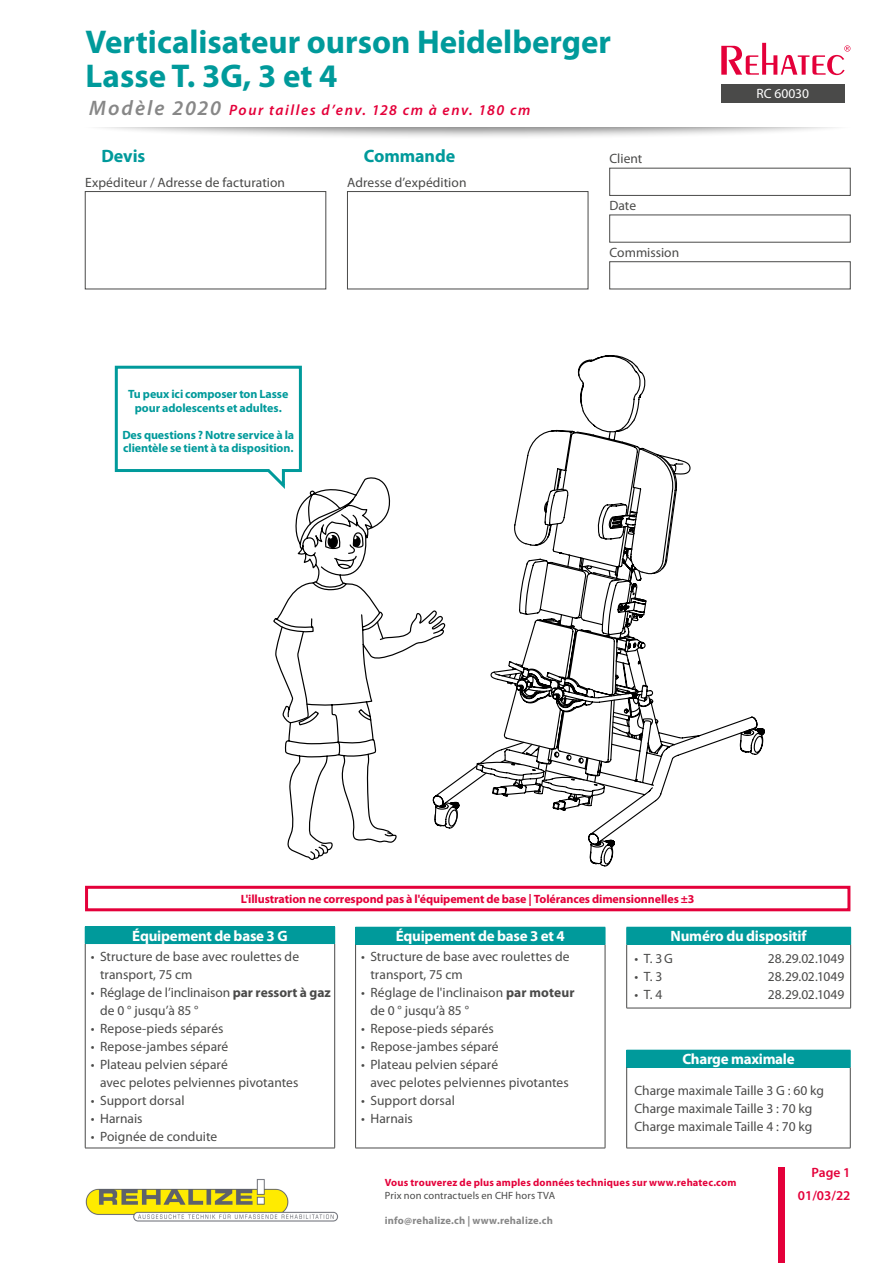
<style>
.page{position:relative;width:893px;height:1263px;background:#fff}
.page>*{position:absolute;margin:0;border:0;box-sizing:border-box;transform-origin:0 0}
.t1{font:700 33px/34.5px "Myriad Pro";color:#009a9b}
.t2{font:700 18px "Myriad Pro";letter-spacing:-.005em;color:#009a9b}
.t3{font:700 15px "Myriad Pro";letter-spacing:-.015em;color:#fff}
.t4{font:italic 600 15px "Myriad Pro";letter-spacing:.105em;color:#e4003a}
.t5{font:13.5px/18px "Myriad Pro";color:#4a4a49}
.t6{font:600 13.5px/22.5px "Myriad Pro";color:#e4003a;text-align:right}
.t7{font:13.5px "Myriad Pro";color:#fff}
.t8{font:700 12px/13.5px "Myriad Pro";letter-spacing:-.005em;color:#009a9b;text-align:center}
.t9{font:700 12px "Myriad Pro";letter-spacing:-.01em;color:#e4003a}
.t10{font:700 10.5px "Myriad Pro";letter-spacing:.015em;color:#e4003a}
.t11{font:700 10.5px "Myriad Pro";letter-spacing:.02em;color:#878787}
.t12{font:10.5px "Myriad Pro";letter-spacing:.015em;color:#4a4a49}
.s1{font-size:21px;color:#878787}
.s2{font-weight:700}
</style>
<div class="page">
<div style="left:85px;top:926px;width:250px;height:17px;background:#009a9b"></div>
<hr style="left:85px;top:944px;width:1px;height:204px;background:#4a4a49">
<hr style="left:334px;top:944px;width:1px;height:204px;background:#4a4a49">
<hr style="left:85px;top:1148px;width:250px;height:1px;background:#4a4a49">
<hr style="left:85px;top:943px;width:250px;height:1px;background:#009a9b">
<div style="left:356px;top:927px;width:249px;height:17px;background:#009a9b"></div>
<hr style="left:355px;top:944px;width:1px;height:204px;background:#4a4a49">
<hr style="left:605px;top:944px;width:1px;height:204px;background:#4a4a49">
<hr style="left:355px;top:1148px;width:250px;height:1px;background:#4a4a49">
<svg style="left:355px;top:928px;width:1px;height:16px"></svg>
<hr style="left:355px;top:927px;width:250px;height:1px;background:#009a9b">
<svg style="left:605px;top:927px;width:1px;height:17px"></svg>
<hr style="left:355px;top:944px;width:250px;height:1px;background:#009a9b">
<div style="left:627px;top:927px;width:224px;height:17px;background:#009a9b"></div>
<hr style="left:626px;top:944px;width:1px;height:64px;background:#4a4a49">
<hr style="left:850px;top:944px;width:1px;height:64px;background:#4a4a49">
<hr style="left:626px;top:1008px;width:225px;height:1px;background:#4a4a49">
<svg style="left:626px;top:928px;width:1px;height:16px"></svg>
<hr style="left:626px;top:927px;width:225px;height:1px;background:#009a9b">
<hr style="left:626px;top:944px;width:225px;height:1px;background:#009a9b">
<div style="left:85px;top:886px;width:765px;height:25px;border:3px solid #e4003a"></div>
<div style="left:627px;top:1050px;width:223px;height:17px;background:#009a9b"></div>
<svg style="left:626px;top:1050px;width:1px;height:17px"></svg>
<svg style="left:850px;top:1050px;width:1px;height:17px"></svg>
<hr style="left:626px;top:1067px;width:224px;height:1px;background:#009a9b">
<hr style="left:626px;top:1067px;width:1px;height:81px;background:#4a4a49">
<hr style="left:850px;top:1067px;width:1px;height:81px;background:#4a4a49">
<hr style="left:626px;top:1148px;width:224px;height:1px;background:#4a4a49">
<img style="left:85px;top:1179px;width:253px;height:43px">
<div style="left:721px;top:84px;width:123px;height:19px;background:#4a4a49"></div>
<div style="left:77px;top:128px;width:781px;height:12px;background:#000;opacity:.5"></div>
<div style="left:778px;top:1167px;width:6px;height:96px;background:#e4003a"></div>
<div style="left:85px;top:191px;width:241px;height:98px;border:1px solid #4a4a49"></div>
<div style="left:347px;top:191px;width:241px;height:98px;border:1px solid #4a4a49"></div>
<div style="left:609px;top:168px;width:241px;height:28px;border:1px solid #4a4a49"></div>
<div style="left:609px;top:261px;width:241px;height:28px;border:1px solid #4a4a49"></div>
<svg style="left:589px;top:846px;width:25px;height:20px"></svg>
<svg style="left:577px;top:356px;width:66px;height:73px"></svg>
<svg style="left:516px;top:429px;width:175px;height:85px"></svg>
<svg style="left:445px;top:514px;width:306px;height:332px"></svg>
<svg style="left:273px;top:585px;width:172px;height:275px"></svg>
<svg style="left:274px;top:620px;width:120px;height:217px"></svg>
<svg style="left:114px;top:365px;width:277px;height:220px"></svg>
<svg style="left:721px;top:43px;width:129px;height:32px"></svg>
<h1 class="t1" style="left:86px;top:23px;width:527px">Verticalisateur ourson Heidelberger<br>Lasse T. 3G, 3 et 4</h1>
<p class="t4" style="left:89px;top:101px;width:443px"><span class="s1">Modèle 2020</span> Pour tailles d’env. 128 cm à env. 180 cm</p>
<h2 class="t2" style="left:101px;top:145px;width:45px">Devis</h2>
<h2 class="t2" style="left:364px;top:145px;width:93px">Commande</h2>
<p class="t5" style="left:85px;top:173px;width:202px">Expéditeur / Adresse de facturation</p>
<p class="t5" style="left:347px;top:173px;width:121px">Adresse d’expédition</p>
<p class="t8" style="left:128px;top:387px;width:162px">Tu peux ici composer ton Lasse pour adolescents et adultes.</p>
<p class="t8" style="left:122px;top:427px;width:173px;text-align:left">Des questions ? Notre service à la clientèle se tient à ta disposition.</p>
<p class="t5" style="left:609px;top:150px;width:34px">Client</p>
<p class="t5" style="left:609px;top:196px;width:28px">Date</p>
<p class="t5" style="left:609px;top:243px;width:71px">Commission</p>
<p class="t7" style="left:756px;top:86px;width:54px">RC 60030</p>
<p class="t9" style="left:241px;top:891px;width:455px">L'illustration ne correspond pas à l'équipement de base | Tolérances dimensionnelles ±3</p>
<p class="t3" style="left:132px;top:926px;width:157px">Équipement de base 3 G</p>
<p class="t5" style="left:100px;top:947px;width:200px;text-indent:-9px">• Structure de base avec roulettes de transport, 75 cm</p>
<p class="t5" style="left:100px;top:983px;width:232px;text-indent:-9px">• Réglage de l’inclinaison <span class="s2">par ressort à gaz </span>de 0 ° jusqu’à 85 °</p>
<p class="t5" style="left:91px;top:1019px;width:134px">• Repose-pieds séparés</p>
<p class="t5" style="left:91px;top:1037px;width:139px">• Repose-jambes séparé</p>
<p class="t5" style="left:100px;top:1055px;width:200px;text-indent:-9px">• Plateau pelvien séparé<br>avec pelotes pelviennes pivotantes</p>
<p class="t5" style="left:91px;top:1091px;width:95px">• Support dorsal</p>
<p class="t5" style="left:91px;top:1109px;width:53px">• Harnais</p>
<p class="t5" style="left:91px;top:1127px;width:128px">• Poignée de conduite</p>
<p class="t3" style="left:396px;top:926px;width:171px">Équipement de base 3 et 4</p>
<p class="t5" style="left:370px;top:947px;width:200px;text-indent:-9px">• Structure de base avec roulettes de transport, 75 cm</p>
<p class="t5" style="left:370px;top:983px;width:206px;text-indent:-9px">• Réglage de l'inclinaison <span class="s2">par moteur </span>de 0 ° jusqu’à 85 °</p>
<p class="t5" style="left:361px;top:1019px;width:134px">• Repose-pieds séparés</p>
<p class="t5" style="left:361px;top:1037px;width:139px">• Repose-jambes séparé</p>
<p class="t5" style="left:370px;top:1055px;width:200px;text-indent:-9px">• Plateau pelvien séparé<br>avec pelotes pelviennes pivotantes</p>
<p class="t5" style="left:361px;top:1091px;width:95px">• Support dorsal</p>
<p class="t5" style="left:361px;top:1109px;width:53px">• Harnais</p>
<p class="t3" style="left:671px;top:926px;width:138px">Numéro du dispositif</p>
<p class="t5" style="left:634px;top:949px;width:40px">• T. 3G</p>
<p class="t5" style="left:768px;top:949px;width:78px">28.29.02.1049</p>
<p class="t5" style="left:634px;top:967px;width:29px">• T. 3</p>
<p class="t5" style="left:768px;top:967px;width:78px">28.29.02.1049</p>
<p class="t5" style="left:634px;top:985px;width:29px">• T. 4</p>
<p class="t5" style="left:768px;top:985px;width:78px">28.29.02.1049</p>
<p class="t3" style="left:682px;top:1049px;width:114px">Charge maximale</p>
<p class="t5" style="left:634px;top:1081px;width:191px">Charge maximale Taille 3 G : 60 kg<br>Charge maximale Taille 3 : 70 kg<br>Charge maximale Taille 4 : 70 kg</p>
<p class="t10" style="left:385px;top:1176px;width:353px">Vous trouverez de plus amples données techniques sur www.rehatec.com</p>
<p class="t12" style="left:385px;top:1189px;width:172px">Prix non contractuels en CHF hors TVA</p>
<p class="t11" style="left:385px;top:1214px;width:170px">info@rehalize.ch | www.rehalize.ch</p>
<p class="t6" style="left:798px;top:1161px;width:54px">Page 1<br>01/03/22</p>
</div>
